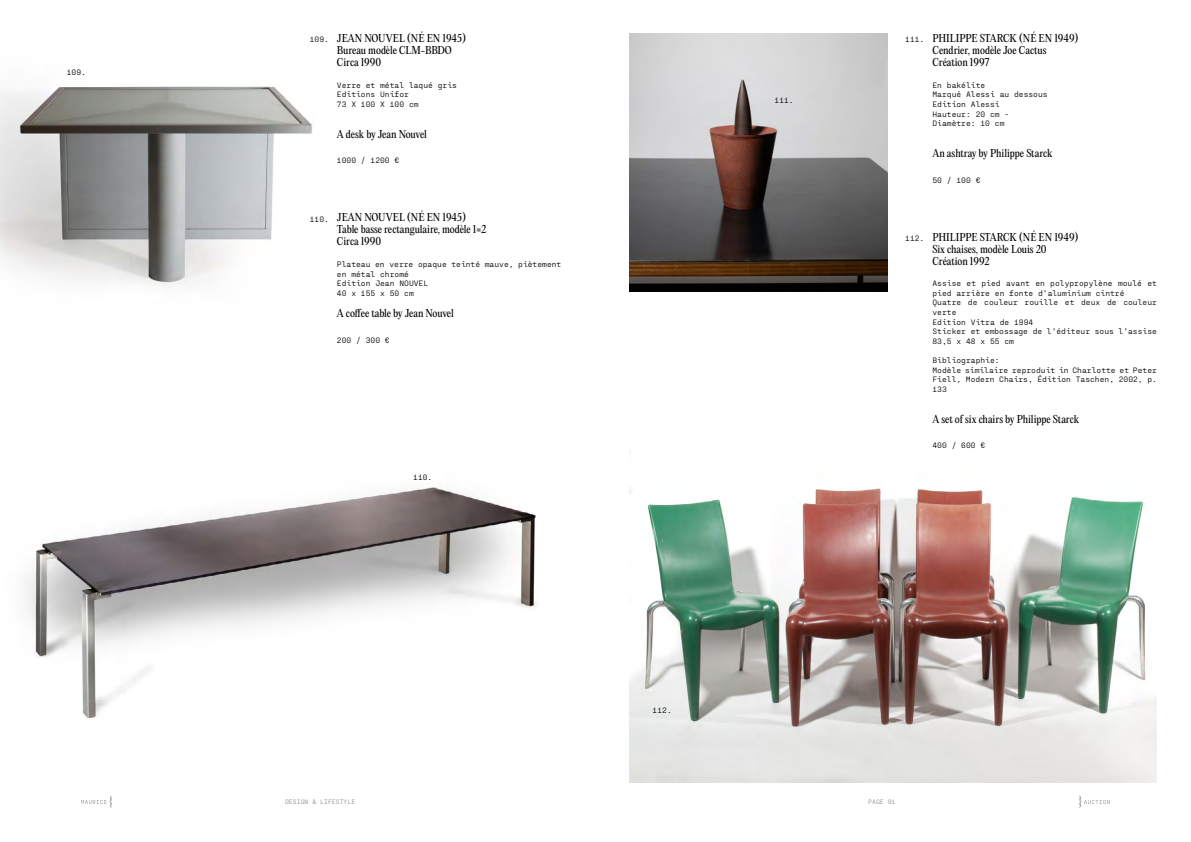
<style>
.page{position:relative;width:1191px;height:842px;background:#fff}
.page>*{position:absolute;margin:0;border:0;box-sizing:border-box;transform-origin:0 0}
.t1{font:10px/12px "PP Editorial New";letter-spacing:-.01em;color:#000}
.t2{font:8px/9.6px "PP Fraktion Mono";color:#000}
.t3{font:6.5px "PP Fraktion Mono";color:#909090}
</style>
<div class="page">
<img style="left:24px;top:487px;width:513px;height:232px">
<img style="left:629px;top:487px;width:528px;height:296px">
<img style="left:0;top:86px;width:313px;height:200px">
<img style="left:629px;top:34px;width:258px;height:258px">
<svg style="left:81px;top:796px;width:31px;height:12px"></svg>
<svg style="left:1078px;top:796px;width:31px;height:12px"></svg>
<p class="t2" style="left:67px;top:67px;width:21px">109.</p>
<p class="t2" style="left:310px;top:34px;width:21px">109.</p>
<p class="t1" style="left:337px;top:32px;width:130px">JEAN NOUVEL (NÉ EN 1945)<br>Bureau modèle CLM-BBDO<br>Circa 1990</p>
<p class="t2" style="left:337px;top:79px;width:121px">Verre et métal laqué gris<br>Editions Unifor<br>73 X 100 X 100 cm</p>
<p class="t1" style="left:337px;top:128px;width:91px">A desk by Jean Nouvel</p>
<p class="t2" style="left:337px;top:155px;width:64px">1000 / 1200 €</p>
<p class="t2" style="left:310px;top:213px;width:21px">110.</p>
<p class="t1" style="left:337px;top:212px;width:151px">JEAN NOUVEL (NÉ EN 1945)<br>Table basse rectangulaire, modèle 1=2<br>Circa 1990</p>
<p class="t2" style="left:337px;top:259px;width:226px">Plateau en verre opaque teinté mauve, piètement en métal chromé<br>Edition Jean NOUVEL<br>40 x 155 x 50 cm</p>
<p class="t1" style="left:337px;top:308px;width:118px">A coffee table by Jean Nouvel</p>
<p class="t2" style="left:337px;top:334px;width:54px">200 / 300 €</p>
<p class="t2" style="left:413px;top:471px;width:21px">110.</p>
<p class="t2" style="left:774px;top:94px;width:21px">111.</p>
<p class="t2" style="left:905px;top:34px;width:21px">111.</p>
<p class="t1" style="left:932px;top:32px;width:147px">PHILIPPE STARCK (NÉ EN 1949)<br>Cendrier, modèle Joe Cactus<br>Création 1997</p>
<p class="t2" style="left:932px;top:79px;width:117px">En bakélite<br>Marqué Alessi au dessous<br>Edition Alessi<br>Hauteur: 20 cm -<br>Diamètre: 10 cm</p>
<p class="t1" style="left:932px;top:147px;width:121px">An ashtray by Philippe Starck</p>
<p class="t2" style="left:932px;top:174px;width:49px">50 / 100 €</p>
<p class="t2" style="left:905px;top:232px;width:21px">112.</p>
<p class="t1" style="left:932px;top:231px;width:147px">PHILIPPE STARCK (NÉ EN 1949)<br>Six chaises, modèle Louis 20<br>Création 1992</p>
<p class="t2" style="left:932px;top:278px;width:226px">Assise et pied avant en polypropylène moulé et pied arrière en fonte d’aluminium cintré<br>Quatre de couleur rouille et deux de couleur verte<br>Edition Vitra de 1994<br>Sticker et embossage de l’éditeur sous l’assise<br>83,5 x 48 x 55 cm</p>
<p class="t2" style="left:932px;top:355px;width:226px">Bibliographie:<br>Modèle similaire reproduit in Charlotte et Peter<br>Fiell, Modern Chairs, Édition Taschen, 2002, p.<br>133</p>
<p class="t1" style="left:932px;top:413px;width:148px">A set of six chairs by Philippe Starck</p>
<p class="t2" style="left:932px;top:440px;width:54px">400 / 600 €</p>
<p class="t2" style="left:652px;top:705px;width:21px">112.</p>
<p class="t3" style="left:285px;top:797px;width:72px">DESIGN &amp; LIFESTYLE</p>
<p class="t3" style="left:868px;top:797px;width:29px">PAGE 91</p>
</div>
